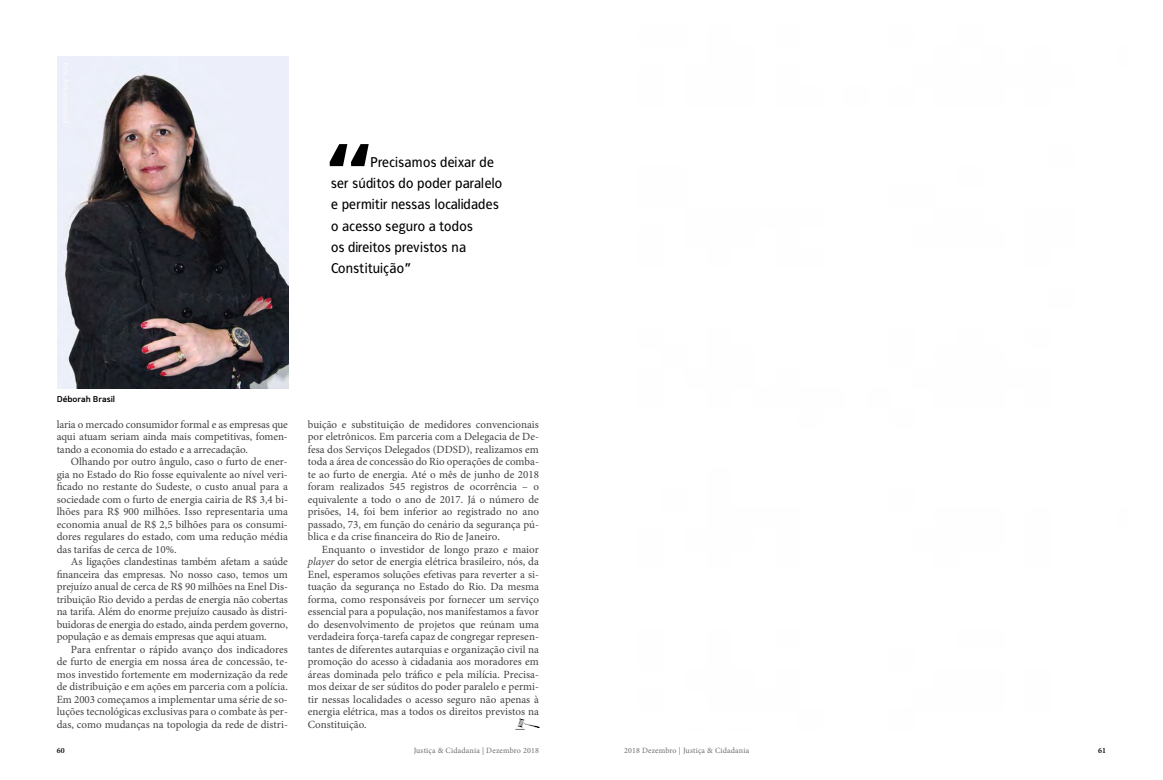
<style>
.page{position:relative;width:1163px;height:780px;background:#fff}
.page>*{position:absolute;margin:0;border:0;box-sizing:border-box;transform-origin:0 0}
.t1{font:14.2px/21.3px "Francophil Sans";letter-spacing:.02em;color:#000}
.t2{font:11px/12.5px "Minion Pro";color:#414042;text-align:justify}
.t3{font:600 8.5px "Mentone";color:#000}
.t4{font:8px "Minion Pro";letter-spacing:.02em;color:#6d6e71}
.t5{font:600 8px "Minion Pro";color:#000}
.s1{font-style:italic}
</style>
<div class="page">
<img style="left:57px;top:57px;width:231px;height:331px">
<svg style="left:329px;top:144px;width:39px;height:22px"></svg>
<img style="left:517px;top:718px;width:22px;height:10px">
<p class="t1" style="left:331px;top:151px;width:172px;text-indent:39px">Precisamos deixar de ser súditos do poder paralelo e permitir nessas localidades o acesso seguro a todos<br>os direitos previstos na<br>Constituição”</p>
<p class="t3" style="left:57px;top:394px;width:60px">Déborah Brasil</p>
<p class="t2" style="left:57px;top:418px;width:233px">laria o mercado consumidor formal e as empresas que aqui atuam seriam ainda mais competitivas, fomen&shy;tando a economia do estado e a arrecadação.</p>
<p class="t2" style="left:57px;top:455px;width:233px;text-indent:14px">Olhando por outro ângulo, caso o furto de ener&shy;gia no Estado do Rio fosse equivalente ao nível veri&shy;ficado no restante do Sudeste, o custo anual para a sociedade com o furto de energia cairia de R$ 3,4 bi&shy;lhões para R$ 900 milhões. Isso representaria uma economia anual de R$ 2,5 bilhões para os consumi&shy;dores regulares do estado, com uma redução média das tarifas de cerca de 10%.</p>
<p class="t2" style="left:57px;top:555px;width:233px;text-indent:14px">As ligações clandestinas também afetam a saúde financeira das empresas. No nosso caso, temos um prejuízo anual de cerca de R$ 90 milhões na Enel Dis&shy;tribuição Rio devido a perdas de energia não cobertas na tarifa. Além do enorme prejuízo causado às distri&shy;buidoras de energia do estado, ainda perdem governo, população e as demais empresas que aqui atuam.</p>
<p class="t2" style="left:57px;top:643px;width:233px;text-indent:14px">Para enfrentar o rápido avanço dos indicadores de furto de energia em nossa área de concessão, te&shy;mos investido fortemente em modernização da rede de distribuição e em ações em parceria com a polícia.<br>Em 2003 começamos a implementar uma série de so&shy;luções tecnológicas exclusivas para o combate às per&shy;das, como mudanças na topologia da rede de distri-</p>
<p class="t2" style="left:308px;top:418px;width:233px">buição e substituição de medidores convencionais por eletrônicos. Em parceria com a Delegacia de De&shy;fesa dos Serviços Delegados (DDSD), realizamos em toda a área de concessão do Rio operações de comba&shy;te ao furto de energia. Até o mês de junho de 2018 foram realizados 545 registros de ocorrência – o equivalente a todo o ano de 2017. Já o número de prisões, 14, foi bem inferior ao registrado no ano passado, 73, em função do cenário da segurança pú&shy;blica e da crise financeira do Rio de Janeiro.</p>
<p class="t2" style="left:308px;top:543px;width:233px;text-indent:14px">Enquanto o investidor de longo prazo e maior <span class="s1">player</span> do setor de energia elétrica brasileiro, nós, da Enel, esperamos soluções efetivas para reverter a si&shy;tuação da segurança no Estado do Rio. Da mesma forma, como responsáveis por fornecer um serviço essencial para a população, nos manifestamos a favor do desenvolvimento de projetos que reúnam uma verdadeira força-tarefa capaz de congregar represen&shy;tantes de diferentes autarquias e organização civil na promoção do acesso à cidadania aos moradores em áreas dominada pelo tráfico e pela milícia. Precisa&shy;mos deixar de ser súditos do poder paralelo e permi&shy;tir nessas localidades o acesso seguro não apenas à energia elétrica, mas a todos os direitos previstos na Constituição.</p>
<p class="t5" style="left:57px;top:744px;width:10px">60</p>
<p class="t4" style="left:413px;top:745px;width:127px">Justiça &amp; Cidadania | Dezembro 2018</p>
<p class="t4" style="left:624px;top:745px;width:127px">2018 Dezembro | Justiça &amp; Cidadania</p>
<p class="t5" style="left:1097px;top:744px;width:10px">61</p>
</div>
